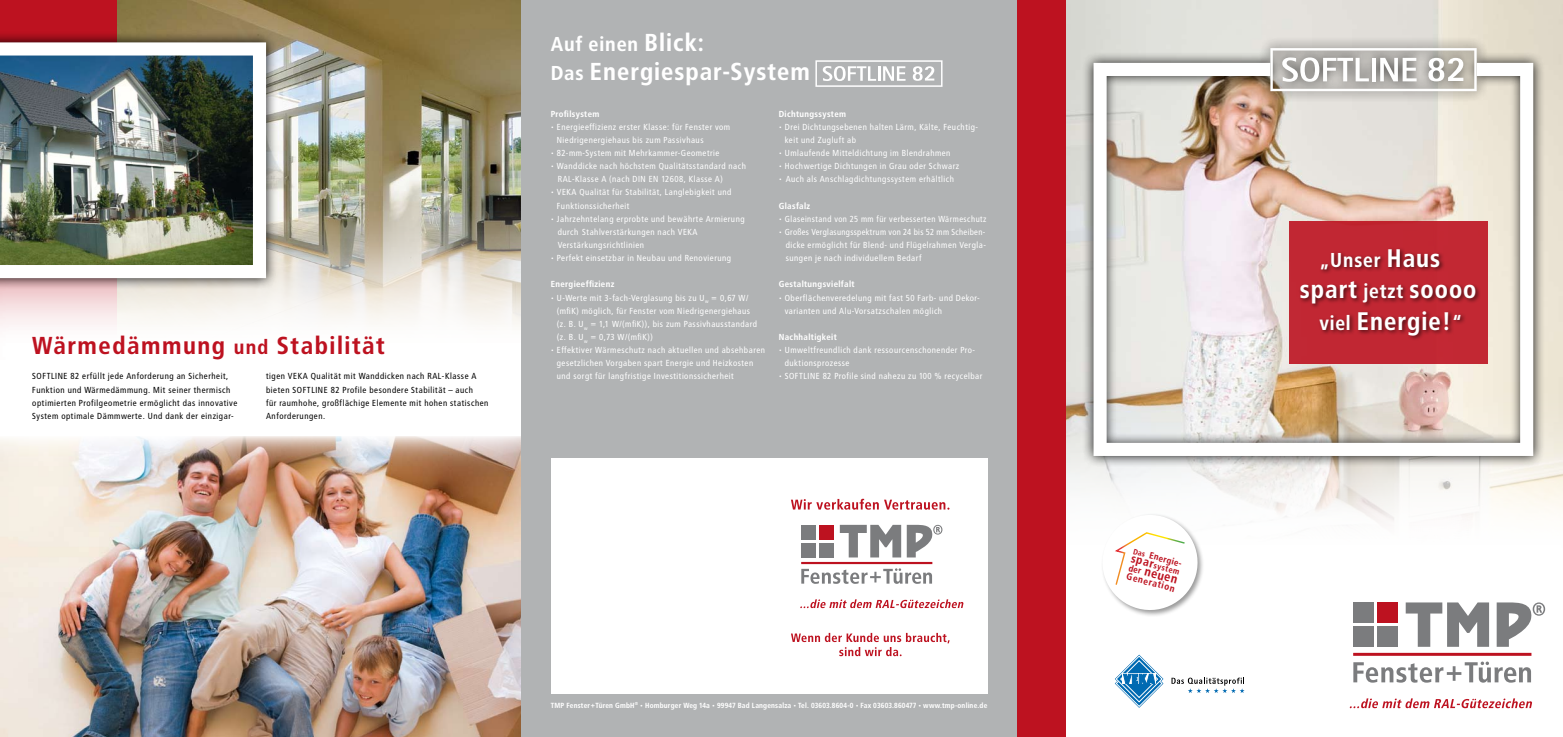
<style>
.page{position:relative;width:1563px;height:737px;background:#fff}
.page>*{position:absolute;margin:0;border:0;box-sizing:border-box;transform-origin:0 0}
.t1{font:700 25.38px/31.5px "Transit";letter-spacing:.02em;color:#fff;text-align:center}
.t2{font:700 24.5px "Transit";letter-spacing:.04em;color:#bd1220}
.t3{font:700 24.5px "Transit";letter-spacing:.02em;color:#fff}
.t4{font:700 20.12px "Transit";letter-spacing:.02em;color:#fff}
.t5{font:700 12.78px "Transit";color:#bd1220;scale:.95 1}
.t6{font:700 12.08px "Transit";color:#bd1220;scale:.95 1}
.t7{font:700 9.8px "Transit";color:#bd1220;scale:.95 1}
.t8{font:700 9.28px "Transit";color:#bd1220;scale:.95 1}
.t9{font:8.75px/13.1px "Transit";letter-spacing:.02em;color:#fff}
.t10{font:8.75px/13.1px "Transit";letter-spacing:.025em;color:#000}
.t11{font:700 8.75px "Transit";letter-spacing:.02em;color:#fff}
.t12{font:700 8.58px "Transit";color:#bd1220;scale:.95 1}
.t13{font:700 7.44px "Transit";letter-spacing:.005em;color:#fff}
.s1{font-size:20.12px}
.s2{font-size:24.5px}
.s3{font-size:7.79px}
.s4{font-size:25.38px}
</style>
<div class="page">
<img style="left:118px;top:0;width:403px;height:172px">
<svg style="left:0;top:172px;width:521px;height:155px"></svg>
<div style="left:0;top:30px;width:277px;height:259px;background:#000;opacity:.9"></div>
<img style="left:0;top:42px;width:266px;height:236px">
<img style="left:0;top:436px;width:521px;height:301px">
<svg style="left:1066px;top:375px;width:497px;height:162px"></svg>
<div style="left:1081px;top:36px;width:463px;height:431px;background:#000;opacity:.9"></div>
<svg style="left:1093px;top:63px;width:440px;height:393px;background:#dab9b4"></svg>
<svg style="left:1270px;top:48px;width:206px;height:43px"></svg>
<div style="left:1100px;top:513px;width:105px;height:104px;background:#000;opacity:.4"></div>
<div style="left:521px;top:0;width:521px;height:737px;background:#b1b3b4"></div>
<div style="left:551px;top:458px;width:436px;height:235px;background:#fff"></div>
<div style="left:801px;top:525px;width:15px;height:14px;background:#7b7c7e"></div>
<svg style="left:840px;top:525px;width:61px;height:32px"></svg>
<svg style="left:907px;top:525px;width:35px;height:32px"></svg>
<div style="left:801px;top:542px;width:15px;height:15px;background:#7b7c7e"></div>
<div style="left:819px;top:525px;width:15px;height:14px;background:#bd1220"></div>
<div style="left:819px;top:542px;width:15px;height:15px;background:#7b7c7e"></div>
<svg style="left:801px;top:568px;width:131px;height:16px"></svg>
<svg style="left:800px;top:599px;width:163px;height:9px"></svg>
<hr style="left:801px;top:562px;width:131px;height:2px;background:#bd1220">
<svg style="left:791px;top:499px;width:158px;height:10px"></svg>
<svg style="left:791px;top:633px;width:158px;height:23px"></svg>
<svg style="left:815px;top:60px;width:127px;height:27px"></svg>
<div style="left:1017px;top:0;width:49px;height:737px;background:#bd1220"></div>
<div style="left:1353px;top:602px;width:20px;height:20px;background:#7b7c7e"></div>
<svg style="left:1405px;top:602px;width:84px;height:45px"></svg>
<svg style="left:1496px;top:602px;width:49px;height:45px"></svg>
<div style="left:1353px;top:626px;width:20px;height:20px;background:#7b7c7e"></div>
<div style="left:1377px;top:602px;width:20px;height:20px;background:#bd1220"></div>
<div style="left:1377px;top:626px;width:20px;height:20px;background:#7b7c7e"></div>
<svg style="left:1353px;top:661px;width:178px;height:21px"></svg>
<hr style="left:1353px;top:653px;width:178px;height:3px;background:#bd1220">
<svg style="left:1349px;top:698px;width:183px;height:10px"></svg>
<svg style="left:1115px;top:654px;width:48px;height:54px"></svg>
<svg style="left:1171px;top:677px;width:73px;height:16px"></svg>
<svg style="left:1097px;top:510px;width:105px;height:105px"></svg>
<h2 class="t2" style="left:32px;top:330px;width:355px">Wärmedämmung <span class="s1">und</span> Stabilität</h2>
<p class="t10" style="left:32px;top:370px;width:207px">SOFTLINE 82 erfüllt jede Anforderung an Sicherheit, Funktion und Wärmedämmung. Mit seiner thermisch optimierten Profilgeometrie ermöglicht das innovative System optimale Dämmwerte. Und dank der einzigar-</p>
<p class="t10" style="left:266px;top:370px;width:224px">tigen VEKA Qualität mit Wanddicken nach RAL-Klasse A bieten SOFTLINE 82 Profile besondere Stabilität – auch<br>für raumhohe, großflächige Elemente mit hohen statischen Anforderungen.</p>
<h3 class="t4" style="left:551px;top:31px;width:155px">Auf einen <span class="s2">Blick:</span></h3>
<h2 class="t3" style="left:551px;top:57px;width:261px"><span class="s1">Das</span> Energiespar-System</h2>
<p class="t11" style="left:551px;top:108px;width:50px">Profilsystem</p>
<p class="t9" style="left:557px;top:120px;width:175px;text-indent:-6px">• Energieeffizienz erster Klasse: für Fenster vom<br>Niedrigenergiehaus bis zum Passivhaus</p>
<p class="t9" style="left:551px;top:146px;width:171px">• 82-mm-System mit Mehrkammer-Geometrie</p>
<p class="t9" style="left:558px;top:160px;width:190px;text-indent:-7px">• Wanddicke nach höchstem Qualitätsstandard nach<br>RAL-Klasse A (nach DIN EN 12608, Klasse A)</p>
<p class="t9" style="left:557px;top:186px;width:176px;text-indent:-6px">• VEKA Qualität für Stabilität, Langlebigkeit und<br>Funktionssicherheit</p>
<p class="t9" style="left:558px;top:212px;width:189px;text-indent:-7px">• Jahrzehntelang erprobte und bewährte Armierung durch Stahlverstärkungen nach VEKA<br>Verstärkungsrichtlinien</p>
<p class="t9" style="left:551px;top:251px;width:182px">• Perfekt einsetzbar in Neubau und Renovierung</p>
<p class="t11" style="left:551px;top:279px;width:65px">Energieeffizienz</p>
<p class="t9" style="left:557px;top:291px;width:202px;text-indent:-6px">• U-Werte mit 3-fach-Verglasung bis zu U<sub>w</sub> = 0,67 W/ (m²K) möglich, für Fenster vom Niedrigenergiehaus (z. B. U<sub>w</sub> = 1,1 W/(m²K)), bis zum Passivhausstandard (z. B. U<sub>w</sub> = 0,73 W/(m²K))</p>
<p class="t9" style="left:557px;top:343px;width:210px;text-indent:-6px">• Effektiver Wärmeschutz nach aktuellen und absehbaren gesetzlichen Vorgaben spart Energie und Heizkosten und sorgt für langfristige Investitionssicherheit</p>
<p class="t11" style="left:779px;top:108px;width:69px">Dichtungssystem</p>
<p class="t9" style="left:785px;top:120px;width:195px;text-indent:-6px">• Drei Dichtungsebenen halten Lärm, Kälte, Feuchtig&shy;keit und Zugluft ab</p>
<p class="t9" style="left:779px;top:146px;width:174px">• Umlaufende Mitteldichtung im Blendrahmen</p>
<p class="t9" style="left:779px;top:160px;width:182px">• Hochwertige Dichtungen in Grau oder Schwarz</p>
<p class="t9" style="left:779px;top:173px;width:177px">• Auch als Anschlagdichtungssystem erhältlich</p>
<p class="t11" style="left:779px;top:200px;width:33px">Glasfalz</p>
<p class="t9" style="left:779px;top:212px;width:210px">• Glaseinstand von 25 mm für verbesserten Wärmeschutz</p>
<p class="t9" style="left:786px;top:225px;width:202px;text-align:justify;text-indent:-7px">• Großes Verglasungsspektrum von 24 bis 52 mm Scheiben&shy;dicke ermöglicht für Blend- und Flügelrahmen Vergla&shy;sungen je nach individuellem Bedarf</p>
<p class="t11" style="left:779px;top:279px;width:78px">Gestaltungsvielfalt</p>
<p class="t9" style="left:785px;top:291px;width:197px;text-indent:-6px">• Oberflächenveredelung mit fast 50 Farb- und Dekor&shy;varianten und Alu-Vorsatzschalen möglich</p>
<p class="t11" style="left:779px;top:332px;width:60px">Nachhaltigkeit</p>
<p class="t9" style="left:785px;top:343px;width:192px;text-indent:-6px">• Umweltfreundlich dank ressourcenschonender Pro&shy;duktionsprozesse</p>
<p class="t9" style="left:779px;top:370px;width:205px">• SOFTLINE 82 Profile sind nahezu zu 100 % recycelbar</p>
<p class="t13" style="left:551px;top:700px;width:438px">TMP Fenster+Türen GmbH<sup>®</sup> • Homburger Weg 14a • 99947 Bad Langensalza • Tel. 03603.8604-0 • Fax 03603.860477 • www.tmp-online.de</p>
<p class="t8" style="left:1135px;top:545px;width:54px;rotate:15deg"><span class="s3">Das</span> Energie-</p>
<h3 class="t6" style="left:1133px;top:551px;width:26px;rotate:15deg">spar</h3>
<p class="t12" style="left:1155px;top:560px;width:29px;rotate:15deg">system</p>
<h3 class="t5" style="left:1147px;top:563px;width:37px;rotate:15deg">neuen</h3>
<p class="t7" style="left:1128px;top:570px;width:54px;rotate:15deg">Generation</p>
<h3 class="t4" style="left:1319px;top:248px;width:123px">„Unser <span class="s4">Haus</span></h3>
<h1 class="t1" style="left:1299px;top:274px;width:179px">spart <span class="s1">jetzt</span> soooo <span class="s1">viel</span> Energie!<span class="s1">“</span></h1>
</div>
